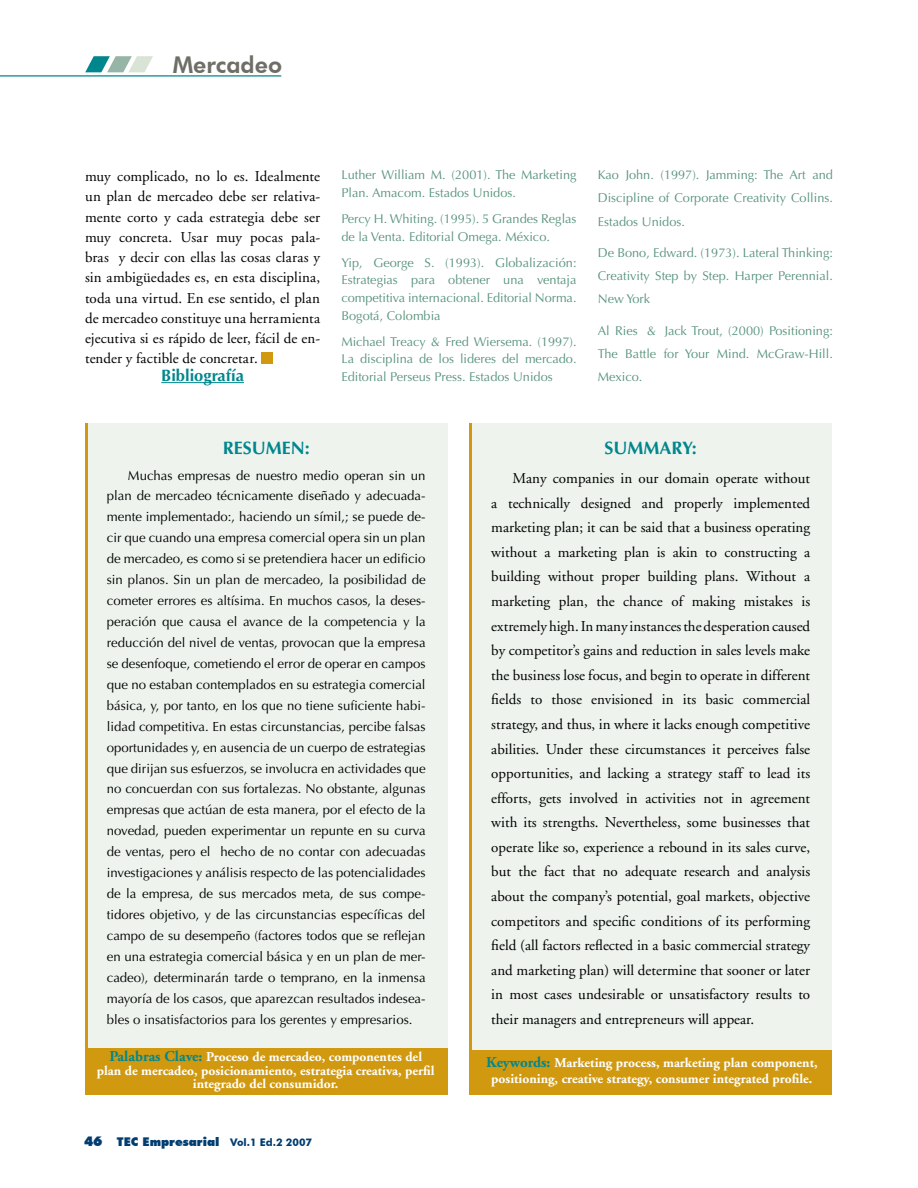
<style>
.page{position:relative;width:918px;height:1188px;background:#fff}
.page>*{position:absolute;margin:0;border:0;box-sizing:border-box;transform-origin:0 0}
.t1{font:800 23.1px "Futura BT";color:#6e6e67}
.t2{font:700 18px "Optima";color:#00878d}
.t3{font:700 16.5px "Optima";color:#00878d}
.t4{font:15px/24.6px "Adobe Garamond";color:#000;text-align:justify}
.t5{font:700 13.5px/13.5px "Adobe Garamond";color:#fff;text-align:center}
.t6{font:900 13.5px "Futura BT";color:#003d71}
.t7{font:13.2px/21px "Optima";color:#000;text-align:justify}
.t8{font:12.75px/17.5px "Optima";color:#59947c;text-align:justify}
.t9{font:900 12px "Futura BT";color:#003d71}
.s1{font-size:15px;color:#00878d}
.s2{font-weight:700;font-size:10.5px}
</style>
<div class="page">
<div style="left:85px;top:423px;width:362px;height:671px;background:#eef3ee"></div>
<hr style="left:85px;top:423px;width:2px;height:671px;background:#d09910">
<div style="left:470px;top:423px;width:362px;height:671px;background:#eef3ee"></div>
<hr style="left:470px;top:423px;width:2px;height:671px;background:#d09910">
<div style="left:85px;top:1048px;width:362px;height:46px;background:#d09910"></div>
<div style="left:470px;top:1050px;width:362px;height:44px;background:#d09910"></div>
<hr style="left:161px;top:382px;width:83px;height:1px;background:#00878d">
<div style="left:262px;top:352px;width:11px;height:11px;background:#d09910"></div>
<hr style="left:0;top:75px;width:281px;height:2px;background:#00878d">
<svg style="left:85px;top:56px;width:68px;height:16px"></svg>
<h1 class="t1" style="left:173px;top:51px;width:111px">Mercadeo</h1>
<p class="t4" style="left:85px;top:167px;width:237px;line-height:20.2px">muy complicado, no lo es. Idealmente un plan de mercadeo debe ser relativa&shy;mente corto y cada estrategia debe ser muy concreta. Usar muy pocas pala&shy;bras y decir con ellas las cosas claras y sin ambigüedades es, en esta disciplina, toda una virtud. En ese sentido, el plan de mercadeo constituye una herramienta ejecutiva si es rápido de leer, fácil de en&shy;tender y factible de concretar.</p>
<p class="t3" style="left:161px;top:366px;width:84px">BIBLIOGRAFÍA</p>
<p class="t8" style="left:341px;top:166px;width:237px">Luther William M. (2001). The Marketing<br>Plan. Amacom. Estados Unidos.</p>
<p class="t8" style="left:341px;top:210px;width:237px">Percy H. Whiting. (1995). 5 Grandes Reglas de la Venta. Editorial Omega. México.</p>
<p class="t8" style="left:341px;top:254px;width:237px">Yip, George S. (1993). Globalización:<br>Estrategias para obtener una ventaja competitiva internacional. Editorial Norma.<br>Bogotá, Colombia</p>
<p class="t8" style="left:341px;top:333px;width:237px">Michael Treacy &amp; Fred Wiersema. (1997).<br>La disciplina de los lideres del mercado.<br>Editorial Perseus Press. Estados Unidos</p>
<p class="t8" style="left:598px;top:164px;width:237px;line-height:23.1px">Kao John. (1997). Jamming: The Art and Discipline of Corporate Creativity Collins.<br>Estados Unidos.</p>
<p class="t8" style="left:598px;top:241px;width:237px;line-height:23.1px">De Bono, Edward. (1973). Lateral Thinking:<br>Creativity Step by Step. Harper Perennial.<br>New York</p>
<p class="t8" style="left:598px;top:319px;width:237px;line-height:23.1px">Al Ries &amp; Jack Trout, (2000) Positioning:<br>The Battle for Your Mind. McGraw-Hill.<br>Mexico.</p>
<p class="t2" style="left:223px;top:438px;width:89px">RESUMEN:</p>
<p class="t7" style="left:107px;top:465px;width:320px;text-indent:21px">Muchas empresas de nuestro medio operan sin un plan de mercadeo técnicamente diseñado y adecuada&shy;mente implementado:, haciendo un símil,; se puede de&shy;cir que cuando una empresa comercial opera sin un plan de mercadeo, es como si se pretendiera hacer un edificio sin planos. Sin un plan de mercadeo, la posibilidad de cometer errores es altísima. En muchos casos, la deses&shy;peración que causa el avance de la competencia y la reducción del nivel de ventas, provocan que la empresa se desenfoque, cometiendo el error de operar en campos que no estaban contemplados en su estrategia comercial básica, y, por tanto, en los que no tiene suficiente habi&shy;lidad competitiva. En estas circunstancias, percibe falsas oportunidades y, en ausencia de un cuerpo de estrategias que dirijan sus esfuerzos, se involucra en actividades que no concuerdan con sus fortalezas. No obstante, algunas empresas que actúan de esta manera, por el efecto de la novedad, pueden experimentar un repunte en su curva de ventas, pero el hecho de no contar con adecuadas investigaciones y análisis respecto de las potencialidades de la empresa, de sus mercados meta, de sus compe&shy;tidores objetivo, y de las circunstancias específicas del campo de su desempeño (factores todos que se reflejan en una estrategia comercial básica y en un plan de mer&shy;cadeo), determinarán tarde o temprano, en la inmensa mayoría de los casos, que aparezcan resultados indesea&shy;bles o insatisfactorios para los gerentes y empresarios.</p>
<p class="t5" style="left:97px;top:1051px;width:339px"><span class="s1">Palabras Clave:</span> Proceso de mercadeo, componentes del plan de mercadeo, posicionamiento, estrategia creativa, perfil integrado del consumidor.</p>
<p class="t6" style="left:84px;top:1133px;width:10px">46</p>
<p class="t9" style="left:117px;top:1135px;width:197px">TEC Empresarial <span class="s2">Vol.1 Ed.2 2007</span></p>
<p class="t2" style="left:605px;top:438px;width:38px">SUMMAR</p>
<p class="t2" style="left:682px;top:438px;width:16px">Y:</p>
<p class="t4" style="left:491px;top:466px;width:320px;text-indent:21px">Many companies in our domain operate without a technically designed and properly implemented marketing plan; it can be said that a business operating without a marketing plan is akin to constructing a building without proper building plans. Without a marketing plan, the chance of making mistakes is extremely high. In many instances the desperation caused by competitor’s gains and reduction in sales levels make the business lose focus, and begin to operate in different fields to those envisioned in its basic commercial strategy, and thus, in where it lacks enough competitive abilities. Under these circumstances it perceives false opportunities, and lacking a strategy staff to lead its efforts, gets involved in activities not in agreement with its strengths. Nevertheless, some businesses that operate like so, experience a rebound in its sales curve, but the fact that no adequate research and analysis about the company’s potential, goal markets, objective competitors and specific conditions of its performing field (all factors reflected in a basic commercial strategy and marketing plan) will determine that sooner or later in most cases undesirable or unsatisfactory results to their managers and entrepreneurs will appear.</p>
<p class="t5" style="left:486px;top:1054px;width:333px;line-height:16.5px"><span class="s1">Keywords:</span> Marketing process, marketing plan component, positioning, creative strategy, consumer integrated profile.</p>
</div>
